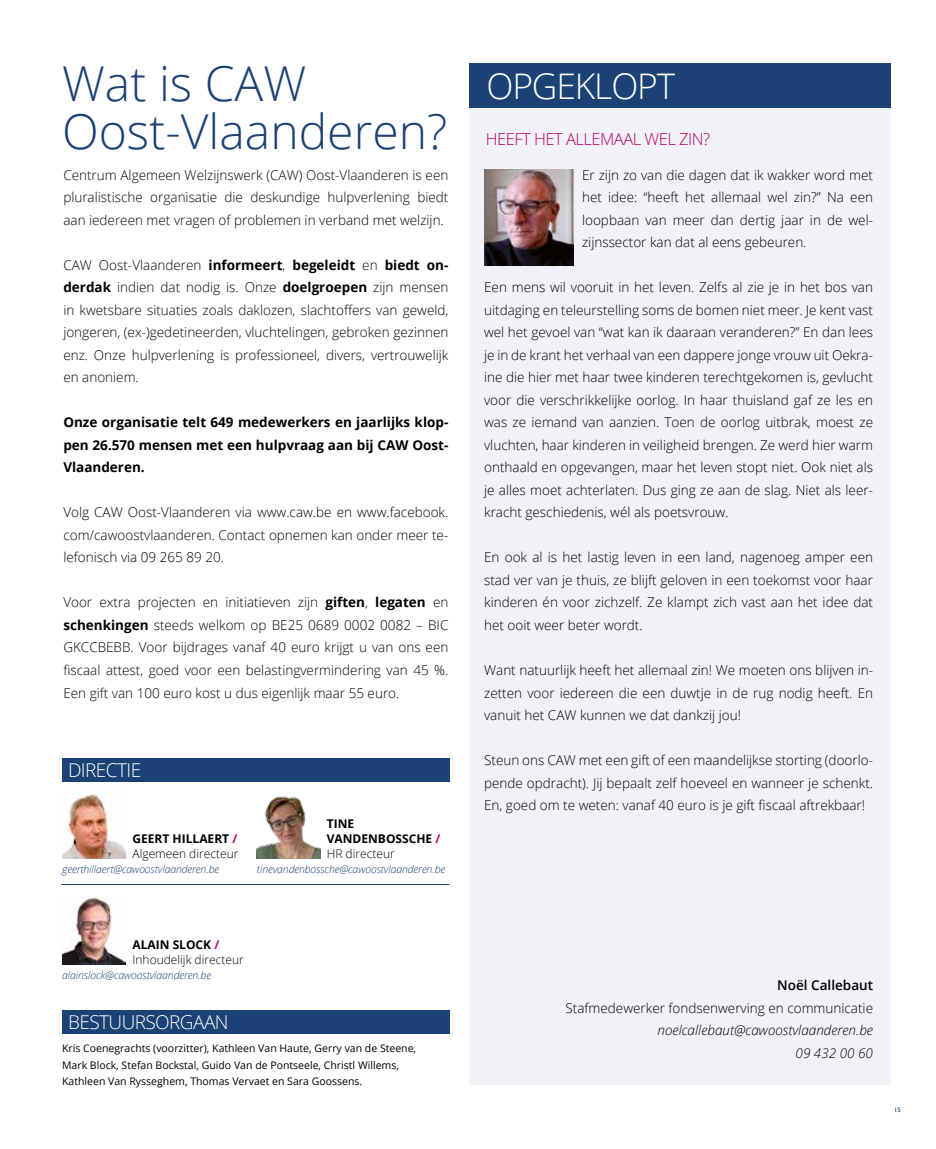
<style>
.page{position:relative;width:936px;height:1149px;background:#fff}
.page>*{position:absolute;margin:0;border:0;box-sizing:border-box;transform-origin:0 0}
.t1{font:300 48px/48px "Open Sans";color:#1b4175}
.t2{font:300 35.25px "Open Sans";letter-spacing:-.03em;color:#fff}
.t3{font:300 19.05px "Open Sans";letter-spacing:-.03em;color:#fff}
.t4{font:300 16.5px "Open Sans";letter-spacing:-.03em;color:#b9006a}
.t5{font:300 13.5px/22.5px "Open Sans";color:#000;text-align:justify}
.t6{font:700 13.5px/22.5px "Open Sans";color:#000;text-align:justify}
.t7{font:italic 300 13.5px/22.5px "Open Sans";color:#000;text-align:right}
.t8{font:600 13.5px "Open Sans";color:#000}
.t9{font:300 12px/15px "Open Sans";color:#000}
.t10{font:700 12px/15px "Open Sans";color:#000}
.t11{font:10.5px/16.5px "Open Sans";color:#000}
.t12{font:italic 300 10.5px "Open Sans";letter-spacing:-.01em;color:#1b4175}
.t13{font:6.6px "Gill Sans";color:#1b4175}
.s1{font-weight:700}
.s2{font-weight:700;color:#b9006a}
.s3{color:#b9006a}
.s4{font-weight:300}
</style>
<div class="page">
<div style="left:469px;top:64px;width:421px;height:1020px;background:#f1f1f7"></div>
<img style="left:484px;top:169px;width:89px;height:96px">
<div style="left:62px;top:1009px;width:387px;height:23px;background:#1b4175"></div>
<img style="left:62px;top:794px;width:64px;height:64px">
<img style="left:257px;top:796px;width:64px;height:62px">
<img style="left:62px;top:896px;width:64px;height:68px">
<hr style="left:61px;top:883px;width:388px;height:1px;background:#1b4175">
<div style="left:62px;top:757px;width:387px;height:24px;background:#1b4175"></div>
<div style="left:469px;top:64px;width:421px;height:44px;background:#1b4175"></div>
<h1 class="t1" style="left:62px;top:58px;width:386px">Wat is CAW<br>Oost-Vlaanderen?</h1>
<p class="t5" style="left:63px;top:163px;width:386px">Centrum Algemeen Welzijnswerk (CAW) Oost-Vlaanderen is een pluralistische organisatie die deskundige hulpverlening biedt aan iedereen met vragen of problemen in verband met welzijn.</p>
<p class="t5" style="left:63px;top:253px;width:386px">CAW Oost-Vlaanderen <span class="s1">informeert</span>, <span class="s1">begeleidt</span> en <span class="s1">biedt on&shy;derdak</span> indien dat nodig is. Onze <span class="s1">doelgroepen</span> zijn mensen in kwetsbare situaties zoals daklozen, slachtoffers van geweld, jongeren, (ex-)gedetineerden, vluchtelingen, gebroken gezinnen enz. Onze hulpverlening is professioneel, divers, vertrouwelijk en anoniem.</p>
<p class="t6" style="left:63px;top:410px;width:386px">Onze organisatie telt 649 medewerkers en jaarlijks klop&shy;pen 26.570 mensen met een hulpvraag aan bij CAW Oost-Vlaanderen.</p>
<p class="t5" style="left:63px;top:500px;width:386px">Volg CAW Oost-Vlaanderen via www.caw.be en www.facebook. com/cawoostvlaanderen. Contact opnemen kan onder meer te&shy;lefonisch via 09 265 89 20.</p>
<p class="t5" style="left:63px;top:590px;width:386px">Voor extra projecten en initiatieven zijn <span class="s1">giften</span>, <span class="s1">legaten</span> en <span class="s1">schenkingen</span> steeds welkom op BE25 0689 0002 0082 – BIC GKCCBEBB. Voor bijdrages vanaf 40 euro krijgt u van ons een fiscaal attest, goed voor een belastingvermindering van 45 %.<br>Een gift van 100 euro kost u dus eigenlijk maar 55 euro.</p>
<h3 class="t3" style="left:68px;top:757px;width:75px">DIRECTIE</h3>
<p class="t9" style="left:132px;top:830px;width:107px"><span class="s1">GEERT HILLAERT</span> <span class="s2">/<br></span>Algemeen directeur</p>
<p class="t12" style="left:62px;top:861px;width:159px">geerthillaert@cawoostvlaanderen.be</p>
<p class="t10" style="left:327px;top:815px;width:115px">TINE<br>VANDENBOSSCHE <span class="s3">/<br></span><span class="s4">HR directeur</span></p>
<p class="t12" style="left:257px;top:861px;width:190px">tinevandenbossche@cawoostvlaanderen.be</p>
<p class="t9" style="left:132px;top:936px;width:113px"><span class="s1">ALAIN SLOCK</span> <span class="s2">/<br></span>Inhoudelijk directeur</p>
<p class="t12" style="left:62px;top:967px;width:150px">alainslock@cawoostvlaanderen.be</p>
<h3 class="t3" style="left:68px;top:1008px;width:162px">BESTUURSORGAAN</h3>
<p class="t11" style="left:62px;top:1039px;width:355px">Kris Coenegrachts (voorzitter), Kathleen Van Haute, Gerry van de Steene,<br>Mark Block, Stefan Bockstal, Guido Van de Pontseele, Christl Willems,<br>Kathleen Van Rysseghem, Thomas Vervaet en Sara Goossens.</p>
<h2 class="t2" style="left:486px;top:62px;width:190px">OPGEKLOPT</h2>
<p class="t4" style="left:486px;top:127px;width:226px">HEEFT HET ALLEMAAL WEL ZIN?</p>
<p class="t5" style="left:582px;top:163px;width:292px">Er zijn zo van die dagen dat ik wakker word met het idee: “heeft het allemaal wel zin?” Na een loopbaan van meer dan dertig jaar in de wel&shy;zijnssector kan dat al eens gebeuren.</p>
<p class="t5" style="left:484px;top:275px;width:390px">Een mens wil vooruit in het leven. Zelfs al zie je in het bos van uitdaging en teleurstelling soms de bomen niet meer. Je kent vast wel het gevoel van “wat kan ik daaraan veranderen?” En dan lees je in de krant het verhaal van een dappere jonge vrouw uit Oekra&shy;ï ne die hier met haar twee kinderen terechtgekomen is, gevlucht voor die verschrikkelijke oorlog. In haar thuisland gaf ze les en was ze iemand van aanzien. Toen de oorlog uitbrak, moest ze vluchten, haar kinderen in veiligheid brengen. Ze werd hier warm onthaald en opgevangen, maar het leven stopt niet. Ook niet als je alles moet achterlaten. Dus ging ze aan de slag. Niet als leer&shy;kracht geschiedenis, wél als poetsvrouw.</p>
<p class="t5" style="left:484px;top:545px;width:390px">En ook al is het lastig leven in een land, nagenoeg amper een stad ver van je thuis, ze blijft geloven in een toekomst voor haar kinderen én voor zichzelf. Ze klampt zich vast aan het idee dat het ooit weer beter wordt.</p>
<p class="t5" style="left:484px;top:658px;width:390px">Want natuurlijk heeft het allemaal zin! We moeten ons blijven in&shy;zetten voor iedereen die een duwtje in de rug nodig heeft. En vanuit het CAW kunnen we dat dankzij jou!</p>
<p class="t5" style="left:484px;top:748px;width:390px">Steun ons CAW met een gift of een maandelijkse storting (doorlo&shy;pende opdracht). Jij bepaalt zelf hoeveel en wanneer je schenkt.<br>En, goed om te weten: vanaf 40 euro is je gift fiscaal aftrekbaar!</p>
<p class="t8" style="left:777px;top:975px;width:97px">Noël Callebaut</p>
<p class="t5" style="left:565px;top:995px;width:309px">Stafmedewerker fondsenwerving en communicatie</p>
<p class="t7" style="left:657px;top:1018px;width:217px">noelcallebaut@cawoostvlaanderen.be<br>09 432 00 60</p>
<p class="t13" style="left:894px;top:1105px;width:8px">15</p>
</div>
